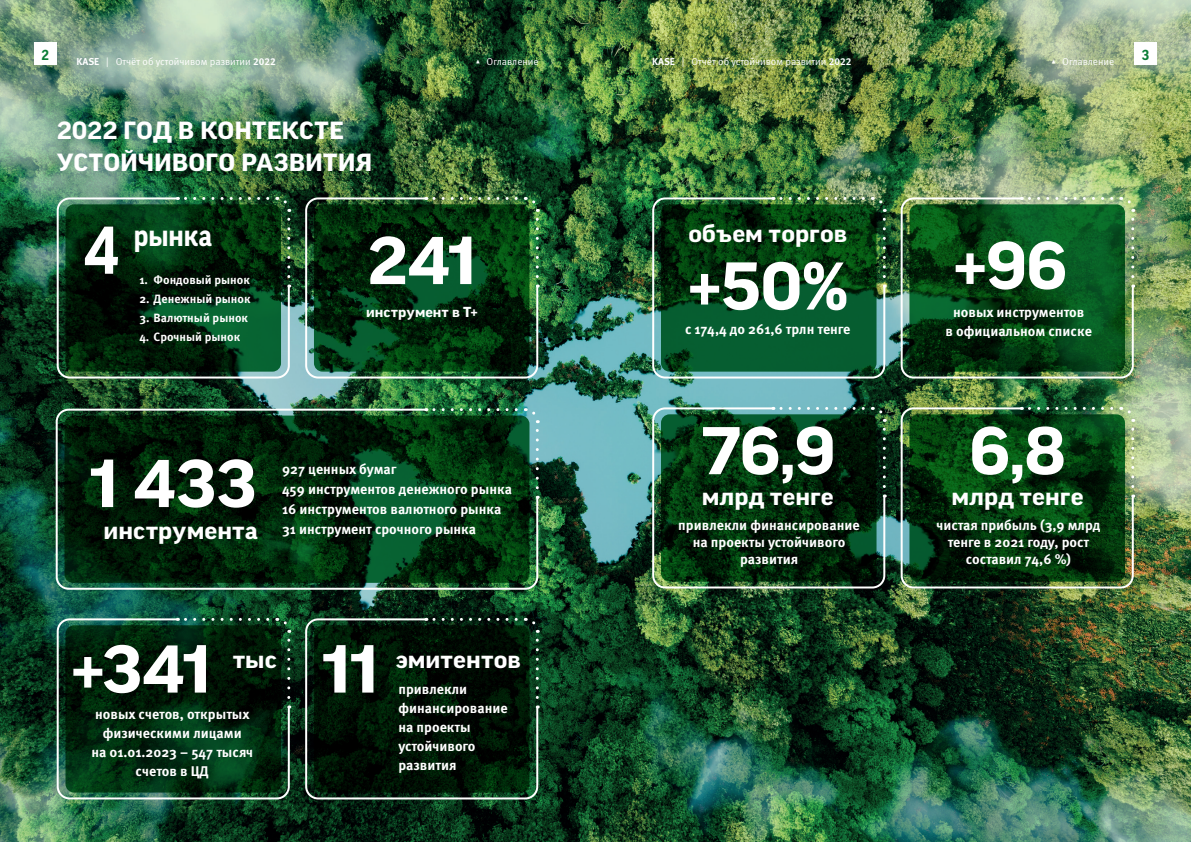
<style>
.page{position:relative;width:1191px;height:842px;background:#fff}
.page>*{position:absolute;margin:0;border:0;box-sizing:border-box;transform-origin:0 0}
.t1{font:700 expanded 65px "Good Pro";letter-spacing:-.01em;color:#fff}
.t2{font:700 expanded 65px "Good Pro";letter-spacing:-.01em;color:#fff;scale:.83 1}
.t3{font:700 expanded 30px "Good Pro";letter-spacing:-.005em;color:#fff;scale:.83 1}
.t4{font:700 expanded 24px/32px "Good Pro";letter-spacing:.005em;color:#fff}
.t5{font:700 14px/19px "Meta Pro";color:#fff;text-align:center}
.t6{font:700 expanded 14px "Good Pro";letter-spacing:.005em;color:#fff}
.t7{font:700 14px "Good Pro";color:#0b7d37}
.t8{font:700 12px "Meta Pro";color:#fff}
.t9{font:10px "Meta Pro Norm";color:#fff}
.s1{font-family:"Meta Pro";font-weight:700}
</style>
<div class="page">
<img style="left:0;top:0;width:1191px;height:842px">
<svg style="left:56px;top:196px;width:235px;height:183px;background:#10391f"></svg>
<svg style="left:277px;top:195px;width:13px;height:82px"></svg>
<svg style="left:177px;top:197px;width:91px;height:3px"></svg>
<svg style="left:304px;top:196px;width:235px;height:183px;background:#0d3c1c"></svg>
<svg style="left:525px;top:195px;width:14px;height:82px"></svg>
<svg style="left:426px;top:197px;width:90px;height:3px"></svg>
<svg style="left:651px;top:196px;width:235px;height:183px;background:#13532c"></svg>
<svg style="left:872px;top:195px;width:13px;height:82px"></svg>
<svg style="left:773px;top:197px;width:90px;height:3px"></svg>
<svg style="left:899px;top:196px;width:235px;height:183px;background:#165325"></svg>
<svg style="left:1120px;top:195px;width:14px;height:82px"></svg>
<svg style="left:1021px;top:197px;width:90px;height:3px"></svg>
<svg style="left:651px;top:406px;width:235px;height:183px;background:#0d3519"></svg>
<svg style="left:872px;top:405px;width:13px;height:81px"></svg>
<svg style="left:773px;top:407px;width:90px;height:3px"></svg>
<svg style="left:899px;top:406px;width:235px;height:183px;background:#0f4018"></svg>
<svg style="left:1120px;top:405px;width:14px;height:81px"></svg>
<svg style="left:1021px;top:407px;width:90px;height:3px"></svg>
<svg style="left:56px;top:617px;width:235px;height:183px;background:#0a2f18"></svg>
<svg style="left:277px;top:616px;width:13px;height:81px"></svg>
<svg style="left:177px;top:618px;width:91px;height:3px"></svg>
<svg style="left:304px;top:617px;width:235px;height:183px;background:#061a0b"></svg>
<svg style="left:525px;top:616px;width:14px;height:81px"></svg>
<svg style="left:426px;top:618px;width:90px;height:3px"></svg>
<svg style="left:55px;top:408px;width:484px;height:183px;background:#093116"></svg>
<svg style="left:525px;top:407px;width:14px;height:81px"></svg>
<svg style="left:426px;top:408px;width:90px;height:3px"></svg>
<div style="left:34px;top:43px;width:23px;height:22px;background:#fff"></div>
<div style="left:1134px;top:43px;width:23px;height:22px;background:#fff"></div>
<p class="t7" style="left:42px;top:47px;width:9px">2</p>
<p class="t7" style="left:1141px;top:47px;width:9px">3</p>
<p class="t9" style="left:77px;top:54px;width:201px"><span class="s1">KASE</span> | Отчёт об устойчивом развитии <span class="s1">2022</span></p>
<p class="t9" style="left:475px;top:54px;width:65px">▴ Оглавление</p>
<p class="t9" style="left:652px;top:54px;width:201px"><span class="s1">KASE</span> | Отчёт об устойчивом развитии <span class="s1">2022</span></p>
<p class="t9" style="left:1050px;top:54px;width:65px">▴ Оглавление</p>
<h3 class="t4" style="left:57px;top:114px;width:317px">2022 ГОД В КОНТЕКСТЕ<br>УСТОЙЧИВОГО РАЗВИТИЯ</h3>
<h1 class="t2" style="left:84px;top:213px;width:43px">4</h1>
<h2 class="t3" style="left:134px;top:218px;width:96px">рынка</h2>
<p class="t8" style="left:139px;top:271px;width:112px">1. Фондовый рынок</p>
<p class="t8" style="left:139px;top:290px;width:113px">2. Денежный рынок</p>
<p class="t8" style="left:139px;top:309px;width:110px">3. Валютный рынок</p>
<p class="t8" style="left:139px;top:328px;width:102px">4. Срочный рынок</p>
<h1 class="t1" style="left:367px;top:224px;width:111px">241</h1>
<p class="t6" style="left:366px;top:304px;width:113px">инструмент в Т+</p>
<h1 class="t1" style="left:89px;top:447px;width:169px">1 433</h1>
<h3 class="t4" style="left:103px;top:514px;width:156px">инструмента</h3>
<p class="t5" style="left:282px;top:458px;width:231px;line-height:20px;text-align:left">927 ценных бумаг<br>459 инструментов денежного рынка<br>16 инструментов валютного рынка<br>31 инструмент срочного рынка</p>
<h1 class="t1" style="left:71px;top:632px;width:142px">+341</h1>
<h3 class="t4" style="left:233px;top:643px;width:46px">тыс</h3>
<p class="t5" style="left:91px;top:704px;width:163px">новых счетов, открытых физическими лицами<br>на 01.01.2023 – 547 тысяч счетов в ЦД</p>
<h1 class="t1" style="left:321px;top:632px;width:59px">11</h1>
<h3 class="t4" style="left:395px;top:643px;width:127px">эмитентов</h3>
<p class="t5" style="left:398px;top:679px;width:111px;text-align:left">привлекли финансирование на проекты устойчивого развития</p>
<h3 class="t4" style="left:688px;top:217px;width:160px">объем торгов</h3>
<h1 class="t1" style="left:687px;top:249px;width:162px">+50%</h1>
<h1 class="t1" style="left:953px;top:229px;width:116px">+96</h1>
<p class="t5" style="left:953px;top:302px;width:133px">новых инструментов</p>
<p class="t5" style="left:685px;top:318px;width:167px">с 174,4 до 261,6 трлн тенге</p>
<p class="t5" style="left:945px;top:321px;width:148px">в официальном списке</p>
<h1 class="t1" style="left:702px;top:414px;width:135px">76,9</h1>
<h3 class="t4" style="left:701px;top:481px;width:134px">млрд тенге</h3>
<p class="t5" style="left:678px;top:516px;width:183px;line-height:16.8px">привлекли финансирование на проекты устойчивого развития</p>
<h1 class="t1" style="left:969px;top:414px;width:98px">6,8</h1>
<p class="t5" style="left:936px;top:516px;width:166px;line-height:16.8px">чистая прибыль (3,9 млрд тенге в 2021 году, рост составил 74,6 %)</p>
<h3 class="t4" style="left:951px;top:481px;width:134px">млрд тенге</h3>
</div>
